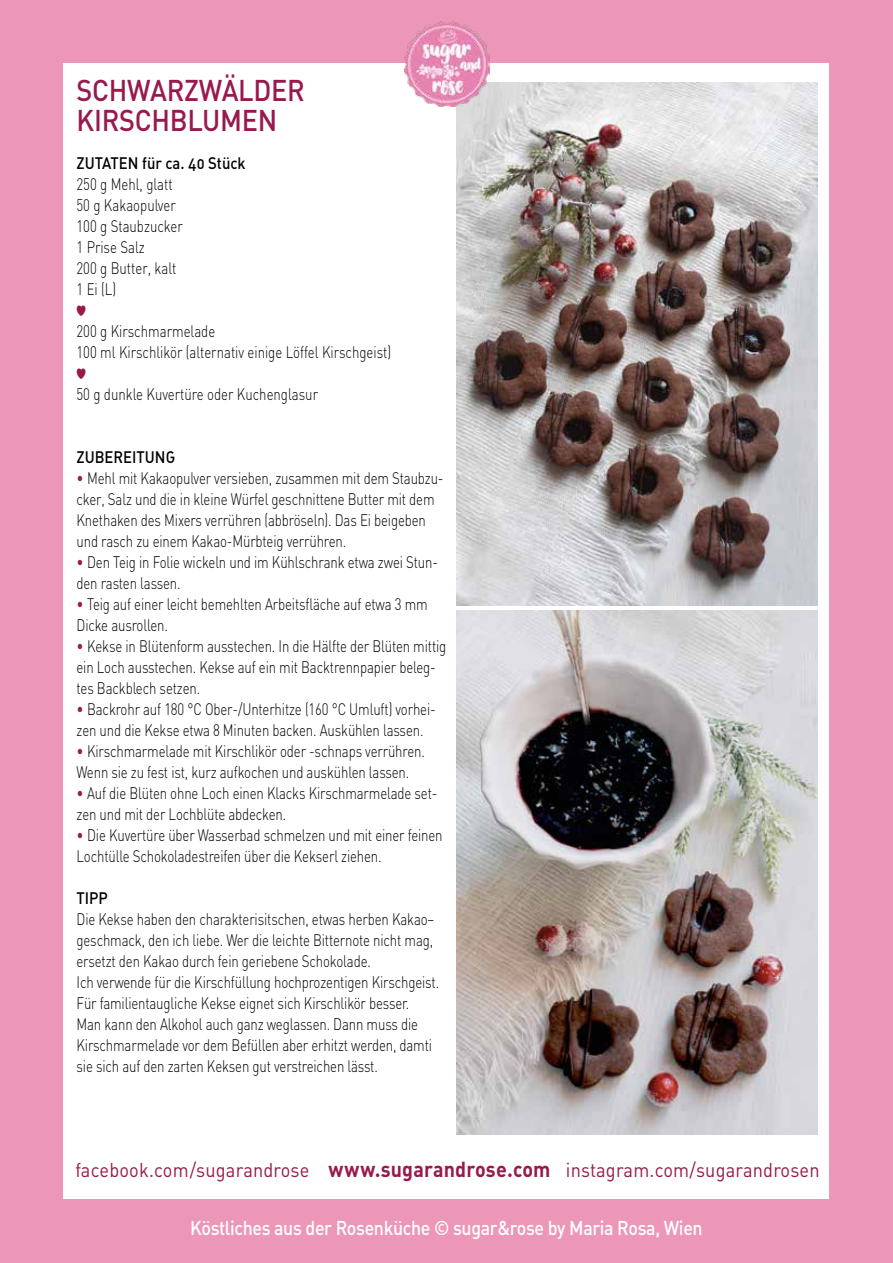
<style>
.page{position:relative;width:893px;height:1263px;background:#ec97b8}
.page>*{position:absolute;margin:0;border:0;box-sizing:border-box;transform-origin:0 0}
.t1{font:500 29.7px/30px "DIN";letter-spacing:-.01em;color:#981a4d;scale:.91 1}
.t2{font:19.8px "DIN Regular Alternate";letter-spacing:.01em;color:#981a4d;scale:.92 1}
.t3{font:19.8px "DIN Medium Alternate";letter-spacing:-.02em;color:#fff;scale:.9 1}
.t4{font:300 16.5px/21px "DIN";letter-spacing:-.01em;color:#000;scale:.8 1}
.t5{font:16.5px "DIN Medium Alternate";color:#000;scale:.9 1}
.t6{font:15px "MF Dings 3";color:#981a4d;scale:.8 1}
.s1{color:#981a4d}
.s2{font-family:"DIN Bold Alternate";font-size:21.45px}
</style>
<div class="page">
<div style="left:64px;top:64px;width:765px;height:1135px;background:#fff"></div>
<img style="left:456px;top:83px;width:361px;height:523px">
<img style="left:404px;top:21px;width:86px;height:85px">
<img style="left:456px;top:611px;width:361px;height:523px">
<h1 class="t1" style="left:77px;top:74px;width:252px">SCHWARZWÄLDER<br>KIRSCHBLUMEN</h1>
<p class="t5" style="left:77px;top:152px;width:190px">ZUTATEN für ca. 40 Stück</p>
<p class="t4" style="left:77px;top:173px;width:134px">250 g Mehl, glatt<br>50 g Kakaopulver<br>100 g Staubzucker<br>1 Prise Salz<br>200 g Butter, kalt<br>1 Ei (L)</p>
<p class="t6" style="left:77px;top:302px;width:13px">g</p>
<p class="t4" style="left:77px;top:320px;width:395px">200 g Kirschmarmelade<br>100 ml Kirschlikör (alternativ einige Löffel Kirschgeist)</p>
<p class="t6" style="left:77px;top:365px;width:13px">g</p>
<p class="t4" style="left:77px;top:383px;width:303px">50 g dunkle Kuvertüre oder Kuchenglasur</p>
<p class="t5" style="left:77px;top:446px;width:111px">ZUBEREITUNG</p>
<p class="t4" style="left:77px;top:467px;width:460px"><span class="s1">•</span> Mehl mit Kakaopulver versieben, zusammen mit dem Staubzu&shy;cker, Salz und die in kleine Würfel geschnittene Butter mit dem Knethaken des Mixers verrühren (abbröseln). Das Ei beigeben und rasch zu einem Kakao-Mürbteig verrühren.</p>
<p class="t4" style="left:77px;top:551px;width:453px"><span class="s1">•</span> Den Teig in Folie wickeln und im Kühlschrank etwa zwei Stun&shy;den rasten lassen.</p>
<p class="t4" style="left:77px;top:593px;width:441px"><span class="s1">•</span> Teig auf einer leicht bemehlten Arbeitsfläche auf etwa 3 mm<br>Dicke ausrollen.</p>
<p class="t4" style="left:77px;top:635px;width:464px"><span class="s1">•</span> Kekse in Blütenform ausstechen. In die Hälfte der Blüten mittig ein Loch ausstechen. Kekse auf ein mit Backtrennpapier beleg&shy;tes Backblech setzen.</p>
<p class="t4" style="left:77px;top:698px;width:450px"><span class="s1">•</span> Backrohr auf 180 °C Ober-/Unterhitze (160 °C Umluft) vorhei&shy;zen und die Kekse etwa 8 Minuten backen. Auskühlen lassen.</p>
<p class="t4" style="left:77px;top:740px;width:437px"><span class="s1">•</span> Kirschmarmelade mit Kirschlikör oder -schnaps verrühren.<br>Wenn sie zu fest ist, kurz aufkochen und auskühlen lassen.</p>
<p class="t4" style="left:77px;top:782px;width:453px"><span class="s1">•</span> Auf die Blüten ohne Loch einen Klacks Kirschmarmelade set&shy;zen und mit der Lochblüte abdecken.</p>
<p class="t4" style="left:77px;top:824px;width:459px"><span class="s1">•</span> Die Kuvertüre über Wasserbad schmelzen und mit einer feinen<br>Lochtülle Schokoladestreifen über die Kekserl ziehen.</p>
<p class="t5" style="left:77px;top:887px;width:36px">TIPP</p>
<p class="t4" style="left:77px;top:908px;width:455px">Die Kekse haben den charakterisitschen, etwas herben Kakao– geschmack, den ich liebe. Wer die leichte Bitternote nicht mag, ersetzt den Kakao durch fein geriebene Schokolade.<br>Ich verwende für die Kirschfüllung hochprozentigen Kirschgeist.<br>Für familientaugliche Kekse eignet sich Kirschlikör besser.<br>Man kann den Alkohol auch ganz weglassen. Dann muss die Kirschmarmelade vor dem Befüllen aber erhitzt werden, damti sie sich auf den zarten Keksen gut verstreichen lässt.</p>
<p class="t2" style="left:75px;top:1157px;width:810px">facebook.com/sugarandrose <span class="s2">www.sugarandrose.com</span> instagram.com/sugarandrosen</p>
<p class="t3" style="left:190px;top:1215px;width:571px">Köstliches aus der Rosenküche © sugar&amp;rose by Maria Rosa, Wien</p>
</div>
